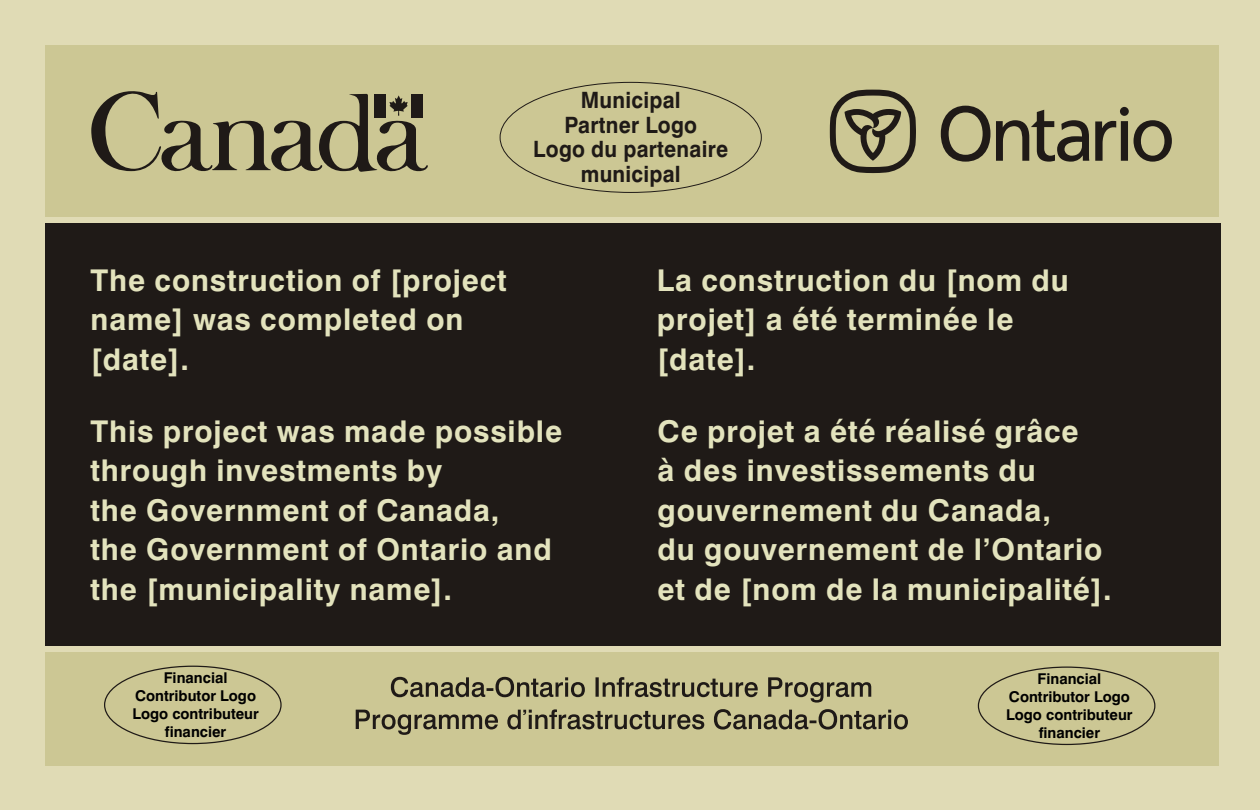
<style>
.page{position:relative;width:1260px;height:810px;background:#e0dbb5}
.page>*{position:absolute;margin:0;border:0;box-sizing:border-box;transform-origin:0 0}
.t1{font:700 30px/39.6px "Swis 721 BT";letter-spacing:.03em;color:#e3e3bd}
.t2{font:700 22.5px/24.6px "Swis 721 BT";letter-spacing:.01em;color:#1f1a17;text-align:center;scale:.94 1}
.t3{font:700 14.88px/17.8px "Swis 721 BT";color:#000;text-align:center}
</style>
<div class="page">
<div style="left:46px;top:45px;width:1173px;height:721px;background:#ccc794"></div>
<div style="left:46px;top:219px;width:1175px;height:433px;background:#1f1a17"></div>
<svg style="left:830px;top:90px;width:86px;height:83px"></svg>
<svg style="left:996px;top:110px;width:93px;height:52px"></svg>
<svg style="left:1095px;top:107px;width:77px;height:55px"></svg>
<svg style="left:941px;top:106px;width:49px;height:56px"></svg>
<svg style="left:391px;top:677px;width:480px;height:26px"></svg>
<svg style="left:356px;top:709px;width:552px;height:26px"></svg>
<svg style="left:91px;top:91px;width:337px;height:81px"></svg>
<div style="left:45px;top:218px;width:1179px;height:5px;background:#e0dbb5"></div>
<div style="left:44px;top:646px;width:1179px;height:6px;background:#e0dbb5"></div>
<p class="t2" style="left:533px;top:90px;width:209px">Municipal<br>Partner Logo<br>Logo du partenaire municipal</p>
<p class="t1" style="left:91px;top:263px;width:418px">The construction of [project name] was completed on [date].</p>
<p class="t1" style="left:657px;top:263px;width:413px">La construction du [nom du projet] a été terminée le [date].</p>
<p class="t1" style="left:90px;top:414px;width:473px">This project was made possible through investments by<br>the Government of Canada,<br>the Government of Ontario and the [municipality name].</p>
<p class="t3" style="left:132px;top:670px;width:128px">Financial<br>Contributor Logo<br>Logo contributeur financier</p>
<p class="t1" style="left:658px;top:414px;width:456px">Ce projet a été réalisé grâce<br>à des investissements du gouvernement du Canada,<br>du gouvernement de l’Ontario et de [nom de la municipalité].</p>
<p class="t3" style="left:1006px;top:671px;width:128px">Financial<br>Contributor Logo<br>Logo contributeur financier</p>
</div>
